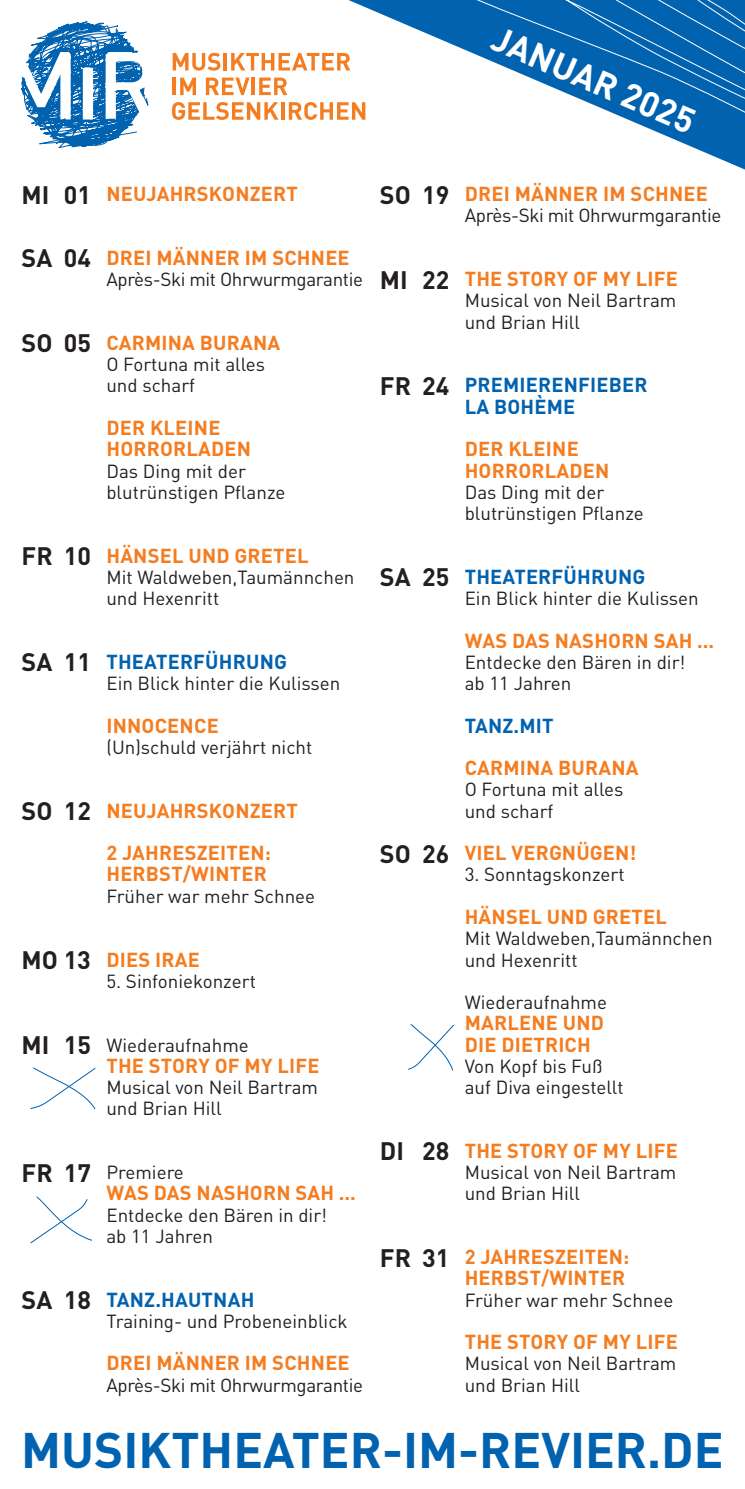
<style>
.page{position:relative;width:745px;height:1489px;background:#fff}
.page>*{position:absolute;margin:0;border:0;box-sizing:border-box;transform-origin:0 0}
.t1{font:700 49.25px "DINOT";color:#0162b0}
.t2{font:700 35px "DINOT";color:#fff}
.t3{font:700 20px/21.2px "DINOT";letter-spacing:.01em;color:#f47d21}
.t4{font:700 20px/21.2px "DINOT";letter-spacing:.01em;color:#0162b0}
.t5{font:18.75px/21.2px "DINOT";color:#231f20}
.t6{font:18.75px "DINOT";letter-spacing:-.02em;color:#231f20}
.s1{font-size:25px;color:#231f20}
.s2{font-weight:700;font-size:25px}
</style>
<div class="page">
<svg style="left:21px;top:21px;width:127px;height:127px"></svg>
<svg style="left:172px;top:53px;width:48px;height:18px"></svg>
<hr style="left:223px;top:53px;width:4px;height:17px;background:#f47d21">
<svg style="left:231px;top:53px;width:84px;height:17px"></svg>
<hr style="left:172px;top:78px;width:4px;height:17px;background:#f47d21">
<svg style="left:180px;top:78px;width:16px;height:17px"></svg>
<svg style="left:206px;top:78px;width:43px;height:17px"></svg>
<hr style="left:251px;top:78px;width:4px;height:17px;background:#f47d21">
<svg style="left:259px;top:78px;width:28px;height:17px"></svg>
<svg style="left:172px;top:102px;width:106px;height:18px"></svg>
<svg style="left:281px;top:102px;width:3px;height:18px"></svg>
<svg style="left:288px;top:102px;width:27px;height:18px"></svg>
<svg style="left:315px;top:0;width:429px;height:169px"></svg>
<svg style="left:30px;top:1067px;width:66px;height:43px"></svg>
<svg style="left:30px;top:1196px;width:62px;height:48px"></svg>
<svg style="left:408px;top:1024px;width:46px;height:47px"></svg>
<h2 class="t2" style="left:504px;top:14px;width:218px;rotate:24deg">JANUAR 2025</h2>
<p class="t3" style="left:21px;top:182px;width:278px"><span class="s1">MI 01</span> NEUJAHRSKONZERT</p>
<p class="t3" style="left:21px;top:246px;width:329px"><span class="s1">SA 04</span> DREI MÄNNER IM SCHNEE</p>
<p class="t6" style="left:106px;top:266px;width:258px">Après-Ski mit Ohrwurmgarantie</p>
<p class="t3" style="left:21px;top:331px;width:260px"><span class="s1">SO 05</span> CARMINA BURANA</p>
<p class="t5" style="left:106px;top:353px;width:160px">O Fortuna mit alles und scharf</p>
<p class="t3" style="left:106px;top:416px;width:146px">DER KLEINE<br>HORRORLADEN</p>
<p class="t5" style="left:106px;top:459px;width:180px">Das Ding mit der blutrünstigen Pflanze</p>
<p class="t3" style="left:21px;top:544px;width:288px"><span class="s1">FR 10</span> HÄNSEL UND GRETEL</p>
<p class="t5" style="left:106px;top:565px;width:249px">Mit Waldweben,Taumännchen und Hexenritt</p>
<p class="t4" style="left:21px;top:650px;width:267px"><span class="s1">SA 11</span> THEATERFÜHRUNG</p>
<p class="t5" style="left:106px;top:672px;width:235px">Ein Blick hinter die Kulissen</p>
<p class="t3" style="left:106px;top:714px;width:114px">INNOCENCE</p>
<p class="t5" style="left:106px;top:735px;width:207px">(Un)schuld verjährt nicht</p>
<p class="t3" style="left:106px;top:788px;width:193px;line-height:42.5px;text-indent:-85px"><span class="s1">SO 12</span> NEUJAHRSKONZERT<br>2 JAHRESZEITEN:</p>
<p class="t3" style="left:106px;top:862px;width:162px">HERBST/WINTER</p>
<p class="t5" style="left:106px;top:884px;width:210px">Früher war mehr Schnee</p>
<p class="t3" style="left:21px;top:947px;width:180px"><span class="s1">MO 13</span> DIES IRAE</p>
<p class="t5" style="left:106px;top:969px;width:151px">5. Sinfoniekonzert</p>
<p class="t5" style="left:21px;top:1033px;width:229px"><span class="s2">MI 15</span> Wiederaufnahme</p>
<p class="t3" style="left:106px;top:1054px;width:214px">THE STORY OF MY LIFE</p>
<p class="t5" style="left:106px;top:1075px;width:213px">Musical von Neil Bartram und Brian Hill</p>
<p class="t5" style="left:21px;top:1160px;width:164px"><span class="s2">FR 17</span> Premiere</p>
<p class="t3" style="left:106px;top:1181px;width:251px">WAS DAS NASHORN SAH ...</p>
<p class="t5" style="left:106px;top:1203px;width:222px">Entdecke den Bären in dir! ab 11 Jahren</p>
<p class="t4" style="left:21px;top:1287px;width:234px"><span class="s1">SA 18</span> TANZ.HAUTNAH</p>
<p class="t5" style="left:106px;top:1309px;width:242px">Training- und Probeneinblick</p>
<p class="t3" style="left:106px;top:1351px;width:245px">DREI MÄNNER IM SCHNEE</p>
<p class="t6" style="left:106px;top:1371px;width:258px">Après-Ski mit Ohrwurmgarantie</p>
<p class="t3" style="left:379px;top:182px;width:329px"><span class="s1">SO 19</span> DREI MÄNNER IM SCHNEE</p>
<p class="t6" style="left:464px;top:203px;width:258px">Après-Ski mit Ohrwurmgarantie</p>
<p class="t3" style="left:379px;top:267px;width:299px"><span class="s1">MI 22</span> THE STORY OF MY LIFE</p>
<p class="t5" style="left:464px;top:289px;width:213px">Musical von Neil Bartram und Brian Hill</p>
<p class="t4" style="left:464px;top:374px;width:184px;text-indent:-85px"><span class="s1">FR 24</span> PREMIERENFIEBER<br>LA BOHÈME</p>
<p class="t3" style="left:464px;top:437px;width:146px">DER KLEINE<br>HORRORLADEN</p>
<p class="t5" style="left:464px;top:480px;width:180px">Das Ding mit der blutrünstigen Pflanze</p>
<p class="t4" style="left:379px;top:565px;width:267px"><span class="s1">SA 25</span> THEATERFÜHRUNG</p>
<p class="t5" style="left:464px;top:587px;width:235px">Ein Blick hinter die Kulissen</p>
<p class="t3" style="left:464px;top:629px;width:251px">WAS DAS NASHORN SAH ...</p>
<p class="t5" style="left:464px;top:650px;width:222px">Entdecke den Bären in dir! ab 11 Jahren</p>
<p class="t4" style="left:464px;top:714px;width:90px">TANZ.MIT</p>
<p class="t3" style="left:464px;top:756px;width:175px">CARMINA BURANA</p>
<p class="t5" style="left:464px;top:778px;width:160px">O Fortuna mit alles und scharf</p>
<p class="t3" style="left:379px;top:841px;width:258px"><span class="s1">SO 26</span> VIEL VERGNÜGEN!</p>
<p class="t5" style="left:464px;top:863px;width:161px">3. Sonntagskonzert</p>
<p class="t3" style="left:464px;top:905px;width:203px">HÄNSEL UND GRETEL</p>
<p class="t5" style="left:464px;top:927px;width:249px">Mit Waldweben,Taumännchen und Hexenritt</p>
<p class="t5" style="left:464px;top:990px;width:144px">Wiederaufnahme</p>
<p class="t3" style="left:464px;top:1011px;width:141px">MARLENE UND<br>DIE DIETRICH</p>
<p class="t5" style="left:464px;top:1054px;width:160px">Von Kopf bis Fuß auf Diva eingestellt</p>
<p class="t3" style="left:379px;top:1139px;width:299px"><span class="s1">DI 28</span> THE STORY OF MY LIFE</p>
<p class="t5" style="left:464px;top:1160px;width:213px">Musical von Neil Bartram und Brian Hill</p>
<p class="t3" style="left:379px;top:1245px;width:251px;text-align:right"><span class="s1">FR 31</span> 2 JAHRESZEITEN:<br>HERBST/WINTER</p>
<p class="t5" style="left:464px;top:1288px;width:210px">Früher war mehr Schnee</p>
<p class="t3" style="left:464px;top:1330px;width:214px">THE STORY OF MY LIFE</p>
<p class="t5" style="left:464px;top:1352px;width:213px">Musical von Neil Bartram und Brian Hill</p>
<h1 class="t1" style="left:21px;top:1416px;width:703px">MUSIKTHEATER-IM-REVIER.DE</h1>
</div>
